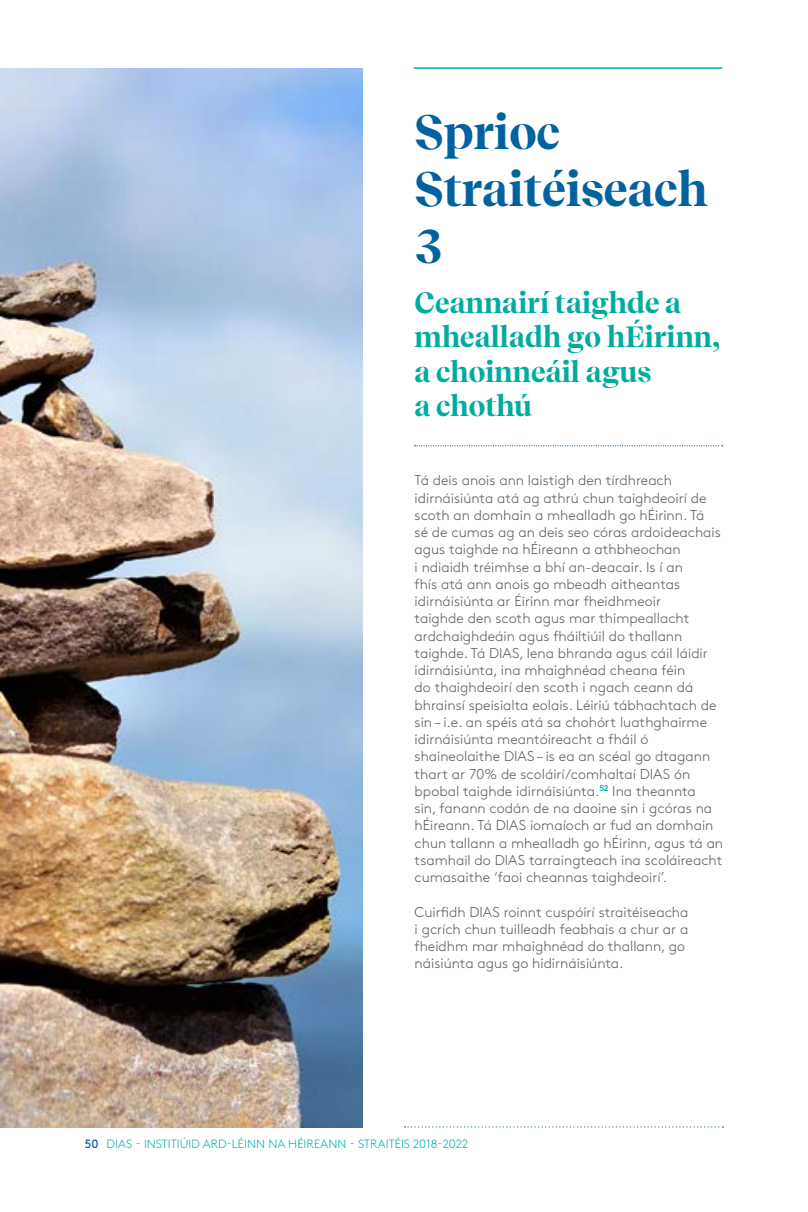
<style>
.page{position:relative;width:808px;height:1212px;background:#fff}
.page>*{position:absolute;margin:0;border:0;box-sizing:border-box;transform-origin:0 0}
.t1{font:700 48px/57px "Recife Display";color:#00629e}
.t2{font:700 29.25px/34.5px "Recife Display";color:#00aca0}
.t3{font:300 14.25px/17.2px "Brown";color:#565d64}
.t4{font:300 12px "Brown";letter-spacing:.005em;color:#00b1a8}
.s1{font-weight:400;color:#005897}
</style>
<div class="page">
<img style="left:0;top:69px;width:363px;height:1058px">
<hr style="left:414px;top:67px;width:308px;height:2px;background:#00aca0">
<svg style="left:404px;top:1126px;width:319px;height:1px"></svg>
<svg style="left:415px;top:445px;width:308px;height:1px"></svg>
<h1 class="t1" style="left:415px;top:104px;width:295px">Sprioc<br>Straitéiseach<br>3</h1>
<h2 class="t2" style="left:415px;top:285px;width:307px">Ceannairí taighde a mhealladh go hÉirinn, a choinneáil agus<br>a chothú</h2>
<p class="t3" style="left:415px;top:471px;width:310px">Tá deis anois ann laistigh den tírdhreach idirnáisiúnta atá ag athrú chun taighdeoirí de scoth an domhain a mhealladh go hÉirinn. Tá<br>sé de cumas ag an deis seo córas ardoideachais agus taighde na hÉireann a athbheochan<br>i ndiaidh tréimhse a bhí an-deacair. Is í an<br>fhís atá ann anois go mbeadh aitheantas idirnáisiúnta ar Éirinn mar fheidhmeoir<br>taighde den scoth agus mar thimpeallacht ardchaighdeáin agus fháiltiúil do thallann taighde. Tá DIAS, lena bhranda agus cáil láidir idirnáisiúnta, ina mhaighnéad cheana féin<br>do thaighdeoirí den scoth i ngach ceann dá bhrainsí speisialta eolais. Léiriú tábhachtach de sin – i.e. an spéis atá sa chohórt luathghairme idirnáisiúnta meantóireacht a fháil ó shaineolaithe DIAS – is ea an scéal go dtagann thart ar 70% de scoláirí/comhaltaí DIAS ón bpobal taighde idirnáisiúnta.<sup>52</sup> Ina theannta<br>sin, fanann codán de na daoine sin i gcóras na hÉireann. Tá DIAS iomaíoch ar fud an domhain chun tallann a mhealladh go hÉirinn, agus tá an tsamhail do DIAS tarraingteach ina scoláireacht cumasaithe ‘faoi cheannas taighdeoirí’.</p>
<p class="t3" style="left:415px;top:902px;width:275px">Cuirfidh DIAS roinnt cuspóirí straitéiseacha i gcrích chun tuilleadh feabhais a chur ar a fheidhm mar mhaighnéad do thallann, go náisiúnta agus go hidirnáisiúnta.</p>
<p class="t4" style="left:85px;top:1134px;width:385px"><span class="s1">50</span> DIAS - INSTITIÚID ARD-LÉINN NA HÉIREANN - STRAITÉIS 2018-2022</p>
</div>
